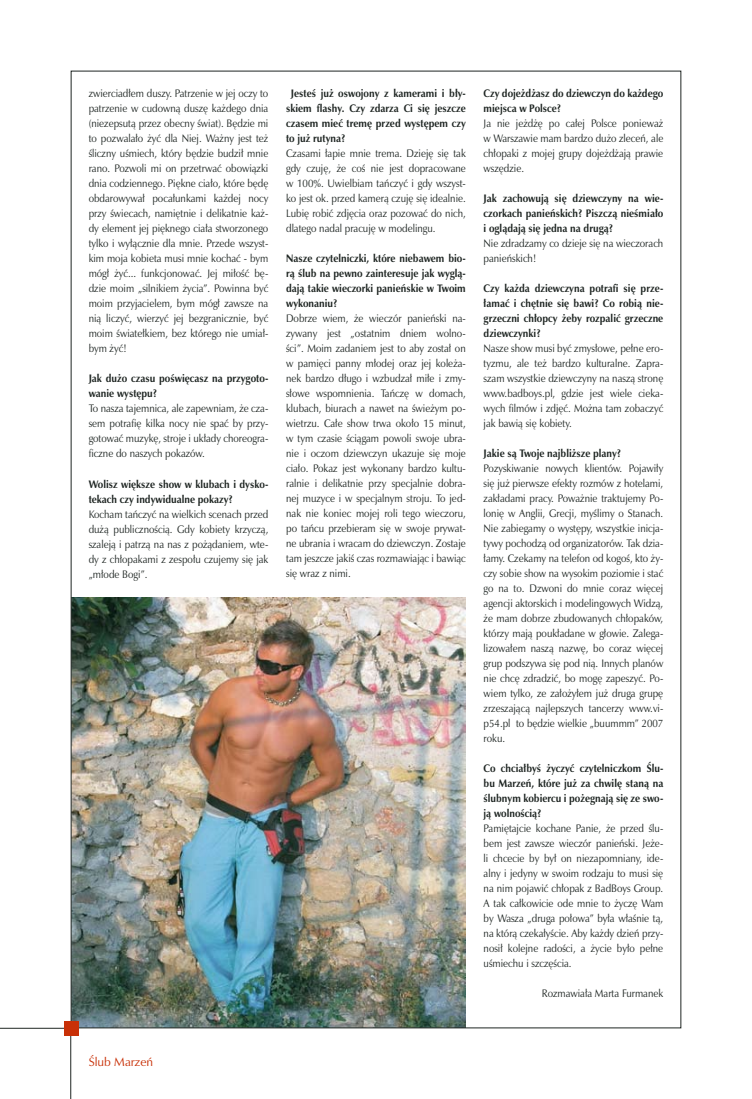
<style>
.page{position:relative;width:752px;height:1099px;background:#fff}
.page>*{position:absolute;margin:0;border:0;box-sizing:border-box;transform-origin:0 0}
.t1{font:12.5px "Zapf Humnst PL";color:#c83007}
.t2{font:11.25px/15px "Zapf Humnst PL";color:#1e2522;scale:.9 1}
.t3{font:700 11.25px/15px "Zapf Humnst PL";color:#1e2522;scale:.9 1}
.s1{font-weight:700}
.s2{font-weight:400}
</style>
<div class="page">
<img style="left:0;top:70px;width:682px;height:1028px">
<svg style="left:0;top:1028px;width:71px;height:70px"></svg>
<div style="left:64px;top:1020px;width:14px;height:15px;background:#c83007"></div>
<p class="t2" style="left:89px;top:86px;width:201px;text-align:justify">zwierciadłem duszy. Patrzenie w jej oczy to patrzenie w cudowną duszę każdego dnia (niezepsutą przez obecny świat). Będzie mi to pozwalało żyć dla Niej. Ważny jest też śliczny uśmiech, który będzie budził mnie rano. Pozwoli mi on przetrwać obowiązki dnia codziennego. Piękne ciało, które będę obdarowywał pocałunkami każdej nocy przy świecach, namiętnie i delikatnie każ&shy;dy element jej pięknego ciała stworzonego tylko i wyłącznie dla mnie. Przede wszyst&shy;kim moja kobieta musi mnie kochać - bym mógł żyć... funkcjonować. Jej miłość bę&shy;dzie moim „silnikiem życia”. Powinna być moim przyjacielem, bym mógł zawsze na nią liczyć, wierzyć jej bezgranicznie, być moim światełkiem, bez którego nie umiał&shy;bym żyć!</p>
<p class="t2" style="left:89px;top:371px;width:201px"><span class="s1">Jak dużo czasu poświęcasz na przygoto&shy;wanie występu?<br></span>To nasza tajemnica, ale zapewniam, że cza&shy;sem potrafię kilka nocy nie spać by przy&shy;gotować muzykę, stroje i układy choreogra&shy;ficzne do naszych pokazów.</p>
<p class="t2" style="left:89px;top:476px;width:201px"><span class="s1">Wolisz większe show w klubach i dysko&shy;tekach czy indywidualne pokazy?<br></span>Kocham tańczyć na wielkich scenach przed dużą publicznością. Gdy kobiety krzyczą, szaleją i patrzą na nas z pożądaniem, wte&shy;dy z chłopakami z zespołu czujemy się jak „młode Bogi”.</p>
<p class="t2" style="left:286px;top:86px;width:201px;text-indent:5px"><span class="s1">Jesteś już oswojony z kamerami i bły&shy;skiem flashy. Czy zdarza Ci się jeszcze czasem mieć tremę przed występem czy to już rutyna?<br></span>Czasami łapie mnie trema. Dzieję się tak gdy czuję, że coś nie jest dopracowane w 100%. Uwielbiam tańczyć i gdy wszyst&shy;ko jest ok. przed kamerą czuję się idealnie.<br>Lubię robić zdjęcia oraz pozować do nich, dlatego nadal pracuję w modelingu.</p>
<p class="t2" style="left:286px;top:251px;width:201px"><span class="s1">Nasze czytelniczki, które niebawem bio&shy;rą ślub na pewno zainteresuje jak wyglą&shy;dają takie wieczorki panieńskie w Twoim wykonaniu?<br></span>Dobrze wiem, że wieczór panieński na&shy;zywany jest „ostatnim dniem wolno&shy;ści”. Moim zadaniem jest to aby został on w pamięci panny młodej oraz jej koleża&shy;nek bardzo długo i wzbudzał miłe i zmy&shy;słowe wspomnienia. Tańczę w domach, klubach, biurach a nawet na świeżym po&shy;wietrzu. Całe show trwa około 15 minut, w tym czasie ściągam powoli swoje ubra&shy;nie i oczom dziewczyn ukazuje się moje ciało. Pokaz jest wykonany bardzo kultu&shy;ralnie i delikatnie przy specjalnie dobra&shy;nej muzyce i w specjalnym stroju. To jed&shy;nak nie koniec mojej roli tego wieczoru, po tańcu przebieram się w swoje prywat&shy;ne ubrania i wracam do dziewczyn. Zostaje tam jeszcze jakiś czas rozmawiając i bawiąc się wraz z nimi.</p>
<p class="t2" style="left:483px;top:86px;width:201px"><span class="s1">Czy dojeżdżasz do dziewczyn do każdego miejsca w Polsce?<br></span>Ja nie jeżdżę po całej Polsce ponieważ w Warszawie mam bardzo dużo zleceń, ale chłopaki z mojej grupy dojeżdżają prawie wszędzie.</p>
<p class="t3" style="left:483px;top:191px;width:201px">Jak zachowują się dziewczyny na wie&shy;czorkach panieńskich? Piszczą nieśmiało i oglądają się jedna na drugą?<br><span class="s2">Nie zdradzamy co dzieje się na wieczorach panieńskich!</span></p>
<p class="t2" style="left:483px;top:281px;width:201px"><span class="s1">Czy każda dziewczyna potrafi się prze&shy;łamać i chętnie się bawi? Co robią nie&shy;grzeczni chłopcy żeby rozpalić grzeczne dziewczynki?<br></span>Nasze show musi być zmysłowe, pełne ero&shy;tyzmu, ale też bardzo kulturalne. Zapra&shy;szam wszystkie dziewczyny na naszą stronę www.badboys.pl, gdzie jest wiele cieka&shy;wych filmów i zdjęć. Można tam zobaczyć jak bawią się kobiety.</p>
<p class="t2" style="left:483px;top:446px;width:201px"><span class="s1">Jakie są Twoje najbliższe plany?<br></span>Pozyskiwanie nowych klientów. Pojawiły się już pierwsze efekty rozmów z hotelami, zakładami pracy. Poważnie traktujemy Po&shy;lonię w Anglii, Grecji, myślimy o Stanach.<br>Nie zabiegamy o występy, wszystkie inicja&shy;tywy pochodzą od organizatorów. Tak dzia&shy;łamy. Czekamy na telefon od kogoś, kto ży&shy;czy sobie show na wysokim poziomie i stać go na to. Dzwoni do mnie coraz więcej agencji aktorskich i modelingowych Widzą, że mam dobrze zbudowanych chłopaków, którzy mają poukładane w głowie. Zalega&shy;lizowałem naszą nazwę, bo coraz więcej grup podszywa się pod nią. Innych planów nie chcę zdradzić, bo mogę zapeszyć. Po&shy;wiem tylko, ze założyłem już druga grupę zrzeszającą najlepszych tancerzy www.vi&shy;p54.pl to będzie wielkie „buummm” 2007 roku.</p>
<p class="t2" style="left:483px;top:761px;width:201px"><span class="s1">Co chciałbyś życzyć czytelniczkom Ślu&shy;bu Marzeń, które już za chwilę staną na ślubnym kobiercu i pożegnają się ze swo&shy;ją wolnością?<br></span>Pamiętajcie kochane Panie, że przed ślu&shy;bem jest zawsze wieczór panieński. Jeże&shy;li chcecie by był on niezapomniany, ide&shy;alny i jedyny w swoim rodzaju to musi się na nim pojawić chłopak z BadBoys Group.<br>A tak całkowicie ode mnie to życzę Wam by Wasza „druga połowa” była właśnie tą, na którą czekałyście. Aby każdy dzień przy&shy;nosił kolejne radości, a życie było pełne uśmiechu i szczęścia.</p>
<p class="t2" style="left:541px;top:986px;width:136px">Rozmawiała Marta Furmanek</p>
<p class="t1" style="left:89px;top:1054px;width:66px">Ślub Marzeń</p>
</div>
